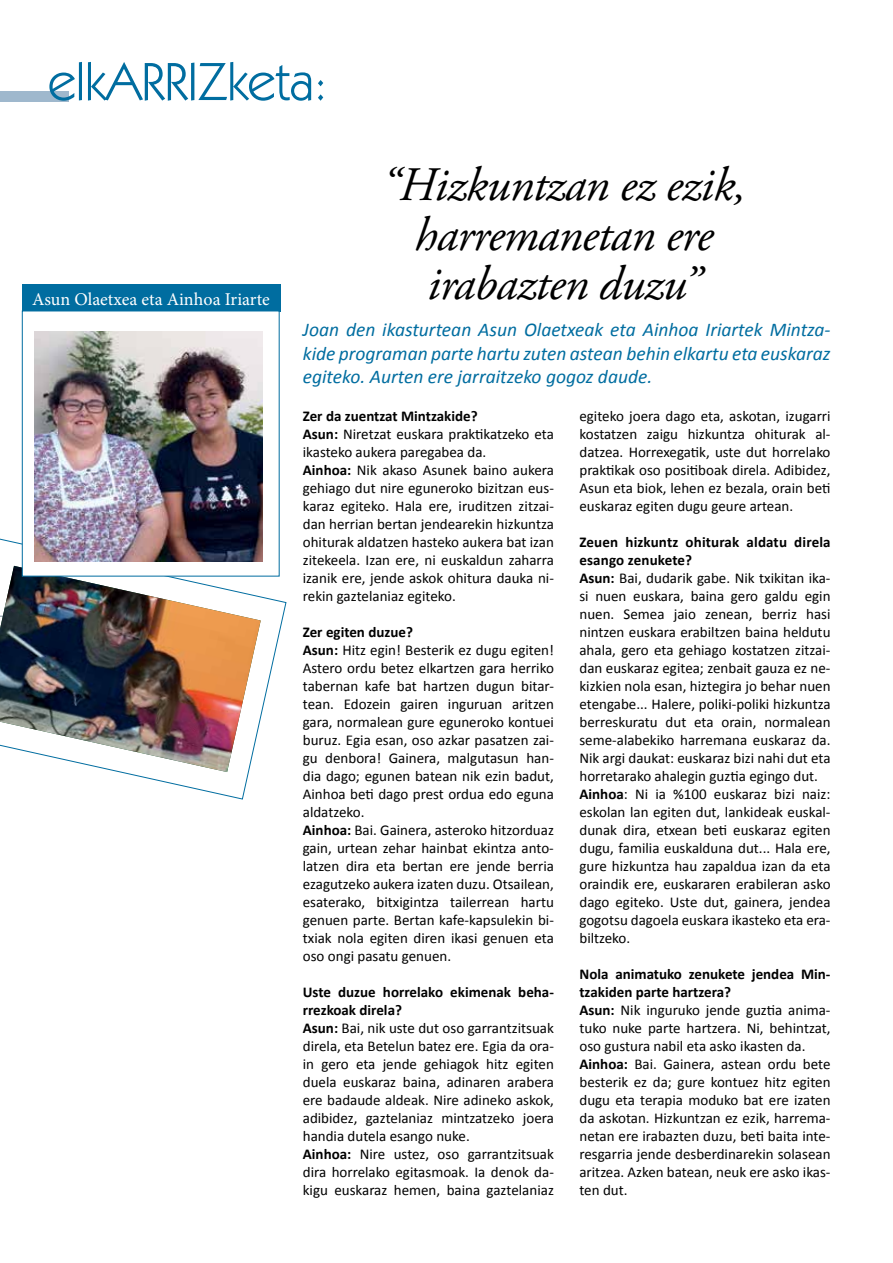
<style>
.page{position:relative;width:893px;height:1263px;background:#fff}
.page>*{position:absolute;margin:0;border:0;box-sizing:border-box;transform-origin:0 0}
.t1{font:54px "Kabel IT Cby BT";color:#006da0}
.t2{font:italic 48px/49.5px "Adobe Garamond Pro";letter-spacing:-.015em;color:#000;text-align:center}
.t3{font:italic 19.5px/23.4px "Calibri";color:#006da0;text-align:justify}
.t4{font:18px "Minion Pro";color:#fff}
.t5{font:15px/18px "Calibri";color:#000}
.s1{font-weight:700}
</style>
<div class="page">
<svg style="left:0;top:538px;width:287px;height:262px"></svg>
<img style="left:0;top:566px;width:261px;height:206px">
<div style="left:0;top:91px;width:68px;height:11px;background:#9fb8cd"></div>
<div style="left:22px;top:285px;width:258px;height:27px;background:#006da0"></div>
<div style="left:22px;top:311px;width:258px;height:265px;background:#fff"></div>
<img style="left:34px;top:332px;width:229px;height:230px">
<h1 class="t1" style="left:48px;top:48px;width:281px">elkARRIZketa:</h1>
<p class="t4" style="left:32px;top:287px;width:239px">Asun Olaetxea eta Ainhoa Iriarte</p>
<h2 class="t2" style="left:382px;top:161px;width:366px">“Hizkuntzan ez ezik, harremanetan ere irabazten duzu”</h2>
<h3 class="t3" style="left:303px;top:317px;width:529px">Joan den ikasturtean Asun Olaetxeak eta Ainhoa Iriartek Mintza&shy;kide programan parte hartu zuten astean behin elkartu eta euskaraz egiteko. Aurten ere jarraitzeko gogoz daude.</h3>
<p class="t5" style="left:303px;top:407px;width:253px"><span class="s1">Zer da zuentzat Mintzakide?<br>Asun:</span> Niretzat euskara praktikatzeko eta ikasteko aukera paregabea da.<br><span class="s1">Ainhoa:</span> Nik akaso Asunek baino aukera gehiago dut nire eguneroko bizitzan eus&shy;karaz egiteko. Hala ere, iruditzen zitzai&shy;dan herrian bertan jendearekin hizkuntza ohiturak aldatzen hasteko aukera bat izan zitekeela. Izan ere, ni euskaldun zaharra izanik ere, jende askok ohitura dauka ni&shy;rekin gaztelaniaz egiteko.</p>
<p class="t5" style="left:303px;top:623px;width:253px"><span class="s1">Zer egiten duzue?<br>Asun:</span> Hitz egin! Besterik ez dugu egiten!<br>Astero ordu betez elkartzen gara herriko tabernan kafe bat hartzen dugun bitar&shy;tean. Edozein gairen inguruan aritzen gara, normalean gure eguneroko kontuei buruz. Egia esan, oso azkar pasatzen zai&shy;gu denbora! Gainera, malgutasun han&shy;dia dago; egunen batean nik ezin badut, Ainhoa beti dago prest ordua edo eguna aldatzeko.<br><span class="s1">Ainhoa:</span> Bai. Gainera, asteroko hitzorduaz gain, urtean zehar hainbat ekintza anto&shy;latzen dira eta bertan ere jende berria ezagutzeko aukera izaten duzu. Otsailean, esaterako, bitxigintza tailerrean hartu genuen parte. Bertan kafe-kapsulekin bi&shy;txiak nola egiten diren ikasi genuen eta oso ongi pasatu genuen.</p>
<p class="t5" style="left:303px;top:983px;width:253px"><span class="s1">Uste duzue horrelako ekimenak beha&shy;rrezkoak direla?<br>Asun:</span> Bai, nik uste dut oso garrantzitsuak direla, eta Betelun batez ere. Egia da ora&shy;in gero eta jende gehiagok hitz egiten duela euskaraz baina, adinaren arabera ere badaude aldeak. Nire adineko askok, adibidez, gaztelaniaz mintzatzeko joera handia dutela esango nuke.<br><span class="s1">Ainhoa:</span> Nire ustez, oso garrantzitsuak dira horrelako egitasmoak. Ia denok da&shy;kigu euskaraz hemen, baina gaztelaniaz</p>
<p class="t5" style="left:579px;top:407px;width:253px;text-align:justify">egiteko joera dago eta, askotan, izugarri kostatzen zaigu hizkuntza ohiturak al&shy;datzea. Horrexegatik, uste dut horrelako praktikak oso positiboak direla. Adibidez, Asun eta biok, lehen ez bezala, orain beti euskaraz egiten dugu geure artean.</p>
<p class="t5" style="left:579px;top:533px;width:253px"><span class="s1">Zeuen hizkuntz ohiturak aldatu direla esango zenukete?<br>Asun:</span> Bai, dudarik gabe. Nik txikitan ika&shy;si nuen euskara, baina gero galdu egin nuen. Semea jaio zenean, berriz hasi nintzen euskara erabiltzen baina heldutu ahala, gero eta gehiago kostatzen zitzai&shy;dan euskaraz egitea; zenbait gauza ez ne&shy;kizkien nola esan, hiztegira jo behar nuen etengabe... Halere, poliki-poliki hizkuntza berreskuratu dut eta orain, normalean seme-alabekiko harremana euskaraz da.<br>Nik argi daukat: euskaraz bizi nahi dut eta horretarako ahalegin guztia egingo dut.<br><span class="s1">Ainhoa</span>: Ni ia %100 euskaraz bizi naiz: eskolan lan egiten dut, lankideak euskal&shy;dunak dira, etxean beti euskaraz egiten dugu, familia euskalduna dut... Hala ere, gure hizkuntza hau zapaldua izan da eta oraindik ere, euskararen erabileran asko dago egiteko. Uste dut, gainera, jendea gogotsu dagoela euskara ikasteko eta era&shy;biltzeko.</p>
<p class="t5" style="left:579px;top:965px;width:253px"><span class="s1">Nola animatuko zenukete jendea Min&shy;tzakiden parte hartzera?<br>Asun:</span> Nik inguruko jende guztia anima&shy;tuko nuke parte hartzera. Ni, behintzat, oso gustura nabil eta asko ikasten da.<br><span class="s1">Ainhoa:</span> Bai. Gainera, astean ordu bete besterik ez da; gure kontuez hitz egiten dugu eta terapia moduko bat ere izaten da askotan. Hizkuntzan ez ezik, harrema&shy;netan ere irabazten duzu, beti baita inte&shy;resgarria jende desberdinarekin solasean aritzea. Azken batean, neuk ere asko ikas&shy;ten dut.</p>
</div>
